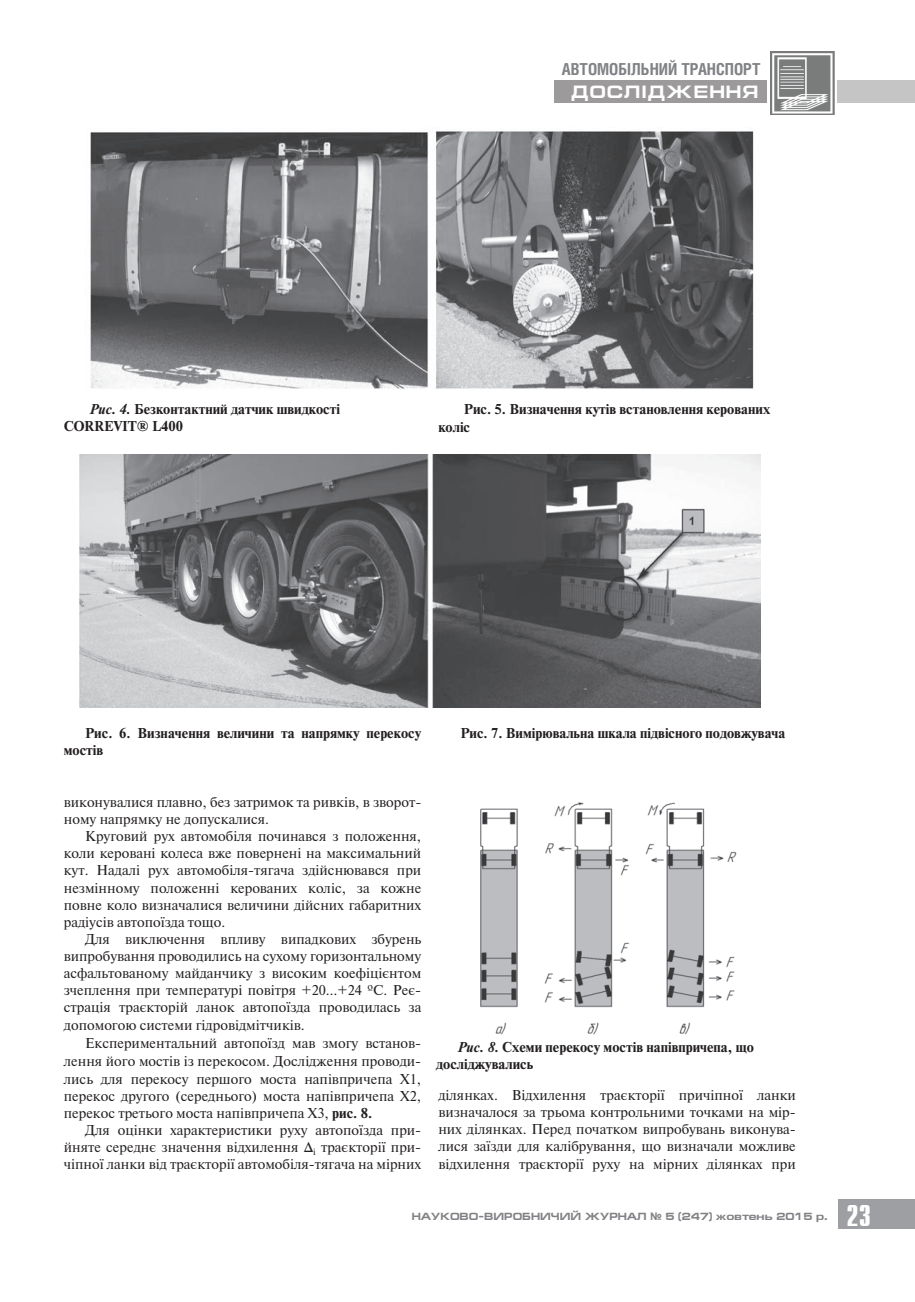
<style>
.page{position:relative;width:915px;height:1302px;background:#fff}
.page>*{position:absolute;margin:0;border:0;box-sizing:border-box;transform-origin:0 0}
.t1{font:700 30px "Compact C";color:#fff}
.t2{font:700 18px "Europe Ext";letter-spacing:.05em;color:#fff}
.t3{font:700 16.5px "Helios Cond C";color:#808285}
.t4{font:14.25px/17.1px "Newton";color:#231f20;text-align:justify}
.t5{font:700 14.25px/17.1px "Newton";color:#231f20}
.t6{font:700 10.5px "Europe Ext";color:#808285}
.s1{font-style:italic}
.s2{font-weight:700}
.s3{font-family:"Arial"}
</style>
<div class="page">
<div style="left:554px;top:81px;width:212px;height:22px;background:#9c9a9b"></div>
<div style="left:837px;top:81px;width:77px;height:22px;background:#c6c5c5"></div>
<img style="left:770px;top:51px;width:63px;height:64px">
<div style="left:838px;top:1198px;width:76px;height:30px;background:#9d9fa2"></div>
<img style="left:90px;top:131px;width:664px;height:258px">
<img style="left:80px;top:454px;width:680px;height:253px">
<img style="left:480px;top:802px;width:257px;height:233px">
<p class="t3" style="left:561px;top:59px;width:200px">АВТОМОБІЛЬНИЙ ТРАНСПОРТ</p>
<p class="t2" style="left:571px;top:82px;width:188px">ДОСЛIДЖЕННЯ</p>
<p class="t5" style="left:64px;top:400px;width:277px;text-indent:26px"><span class="s1">Рис. 4.</span> Безконтактний датчик швидкості<br>CORREVIT® L400</p>
<p class="t5" style="left:438px;top:401px;width:333px;text-indent:26px">Рис. 5. Визначення кутів встановлення керованих коліс</p>
<p class="t5" style="left:64px;top:724px;width:359px;text-indent:21px">Рис. 6. Визначення величини та напрямку перекосу мостів</p>
<p class="t5" style="left:460px;top:724px;width:326px">Рис. 7. Вимірювальна шкала підвісного подовжувача</p>
<p class="t4" style="left:64px;top:793px;width:359px">виконувалися плавно, без затримок та ривків, в зворот&shy;ному напрямку не допускалися.</p>
<p class="t4" style="left:64px;top:827px;width:359px;text-indent:21px">Круговий рух автомобіля починався з положення, коли керовані колеса вже повернені на максимальний кут. Надалі рух автомобіля-тягача здійснювався при незмінному положенні керованих коліс, за кожне повне коло визначалися величини дійсних габаритних радіусів автопоїзда тощо.</p>
<p class="t4" style="left:64px;top:929px;width:359px;text-indent:21px">Для виключення впливу випадкових збурень випробування проводились на сухому горизонтальному асфальтованому майданчику з високим коефіцієнтом зчеплення при температурі повітря +20…+24 ºС. Реє&shy;страція траєкторій ланок автопоїзда проводилась за допомогою системи гідровідмітчиків.</p>
<p class="t4" style="left:64px;top:1033px;width:359px;line-height:17.5px;text-indent:21px">Експериментальний автопоїзд мав змогу встанов&shy;лення його мостів із перекосом. Дослідження проводи&shy;лись для перекосу першого моста напівпричепа Х1, перекос другого (середнього) моста напівпричепа Х2, перекос третього моста напівпричепа Х3, <span class="s2">рис. 8.</span></p>
<p class="t4" style="left:64px;top:1120px;width:359px;text-indent:21px">Для оцінки характеристики руху автопоїзда при&shy;йняте середнє значення відхилення Δ<sub>i</sub> траєкторії при&shy;чіпної ланки від траєкторії автомобіля-тягача на мірних</p>
<p class="t5" style="left:436px;top:1038px;width:319px;text-indent:21px"><span class="s1">Рис. 8.</span> Схеми перекосу мостів напівпричепа, що досліджувались</p>
<p class="t4" style="left:438px;top:1085px;width:359px">ділянках. Відхилення траєкторії причіпної ланки визначалося за трьома контрольними точками на мір&shy;них ділянках. Перед початком випробувань виконува&shy;лися заїзди для калібрування, що визначали можливе відхилення траєкторії руху на мірних ділянках при</p>
<p class="t6" style="left:411px;top:1210px;width:417px">НАУКОВО-ВИРОБНИЧИЙ ЖУРНАЛ <span class="s3">№</span> 5 (247) жовтень 2015 р.</p>
<h1 class="t1" style="left:846px;top:1200px;width:26px">23</h1>
</div>
